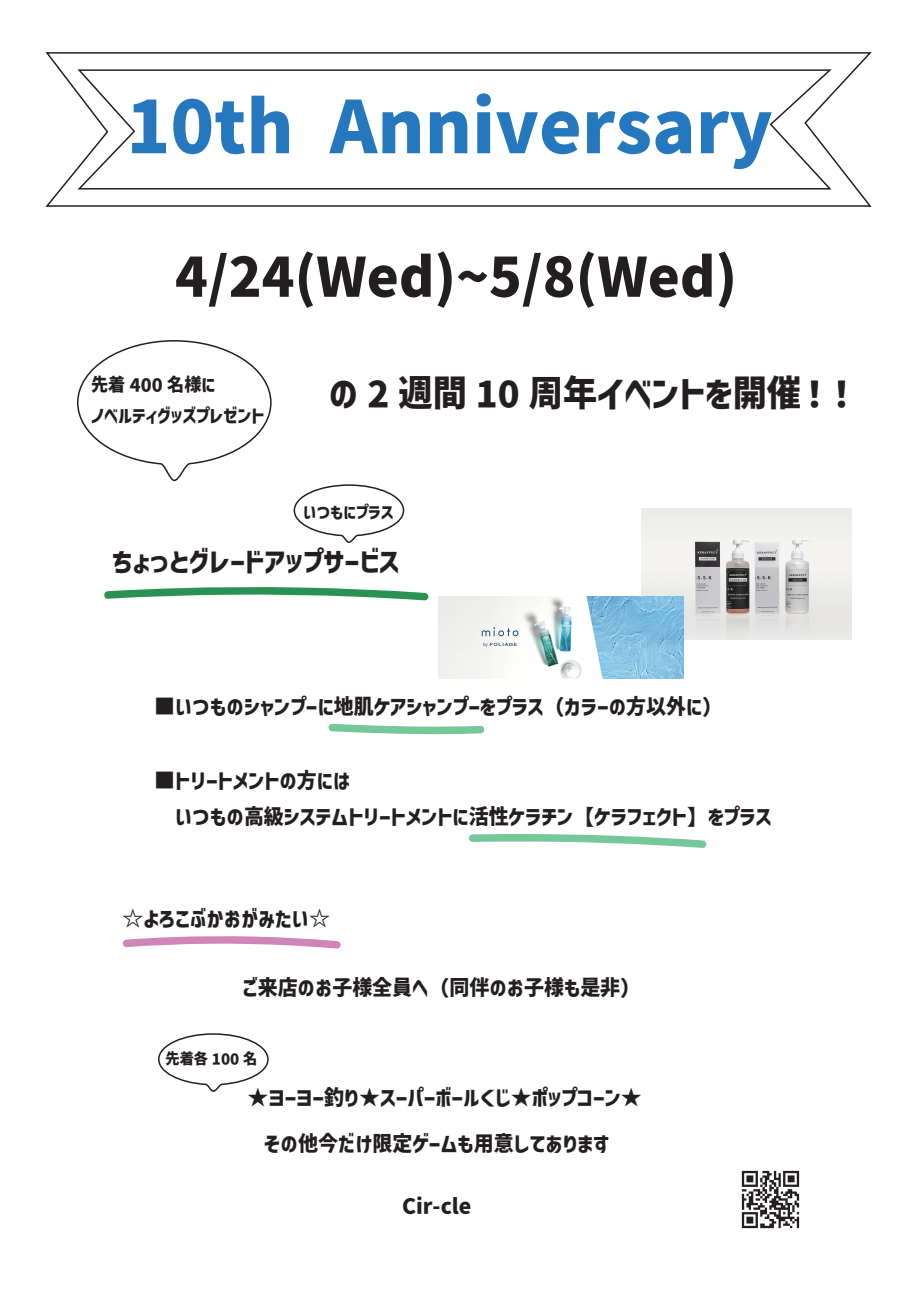
<style>
.page{position:relative;width:919px;height:1289px;background:#fff}
.page>*{position:absolute;margin:0;border:0;box-sizing:border-box;transform-origin:0 0}
.t1{font:72px "Corporate Logo Bold ver 3";color:#2578bd}
.t2{font:54px "Corporate Logo Bold ver 3";color:#231f20}
.t3{font:36px "Corporate Logo Bold ver 3";color:#231f20}
.t4{font:27px "Corporate Logo Bold ver 3";color:#231f20}
.t5{font:21px/36.8px "Corporate Logo Bold ver 3";color:#231f20}
.t6{font:18px/31.5px "Corporate Logo Bold ver 3";color:#231f20}
.t7{font:16.5px "Corporate Logo Bold ver 3";color:#231f20}
.t8{font:15px "Corporate Logo Bold ver 3";color:#231f20}
</style>
<div class="page">
<img style="left:641px;top:508px;width:210px;height:132px">
<img style="left:438px;top:596px;width:245px;height:82px">
<svg style="left:45px;top:52px;width:827px;height:155px"></svg>
<svg style="left:76px;top:68px;width:757px;height:122px"></svg>
<svg style="left:77px;top:340px;width:195px;height:142px"></svg>
<svg style="left:104px;top:587px;width:324px;height:13px"></svg>
<svg style="left:469px;top:834px;width:237px;height:14px"></svg>
<svg style="left:328px;top:723px;width:157px;height:11px"></svg>
<svg style="left:293px;top:484px;width:112px;height:59px"></svg>
<svg style="left:123px;top:936px;width:217px;height:12px"></svg>
<svg style="left:158px;top:1033px;width:111px;height:59px"></svg>
<img style="left:741px;top:1170px;width:59px;height:59px">
<h1 class="t1" style="left:126px;top:75px;width:647px">10th Anniversary</h1>
<h2 class="t2" style="left:175px;top:238px;width:563px">4/24(Wed)~5/8(Wed)</h2>
<p class="t6" style="left:91px;top:368px;width:175px">先着 400 名様に<br>ノベルティグッズプレゼント</p>
<h3 class="t3" style="left:328px;top:368px;width:528px">の 2 週間 10 周年イベントを開催！！</h3>
<p class="t7" style="left:303px;top:500px;width:92px">いつもにプラス</p>
<p class="t4" style="left:112px;top:543px;width:289px">ちょっとグレードアップサービス</p>
<p class="t5" style="left:154px;top:688px;width:570px">■いつものシャンプーに地肌ケアシャンプーをプラス（カラーの方以外に）</p>
<p class="t5" style="left:154px;top:761px;width:618px">■トリートメントの方には<br>　いつもの高級システムトリートメントに活性ケラチン【ケラフェクト】をプラス</p>
<p class="t5" style="left:122px;top:900px;width:209px">☆よろこぶかおがみたい☆</p>
<p class="t5" style="left:242px;top:969px;width:400px">ご来店のお子様全員へ（同伴のお子様も是非）</p>
<p class="t8" style="left:165px;top:1048px;width:93px">先着各 100 名</p>
<p class="t5" style="left:248px;top:1079px;width:395px">★ヨーヨー釣り★スーパーボールくじ★ポップコーン★</p>
<p class="t5" style="left:263px;top:1125px;width:347px">その他今だけ限定ゲームも用意してあります</p>
<p class="t5" style="left:402px;top:1186px;width:71px">Cir-cle</p>
</div>
